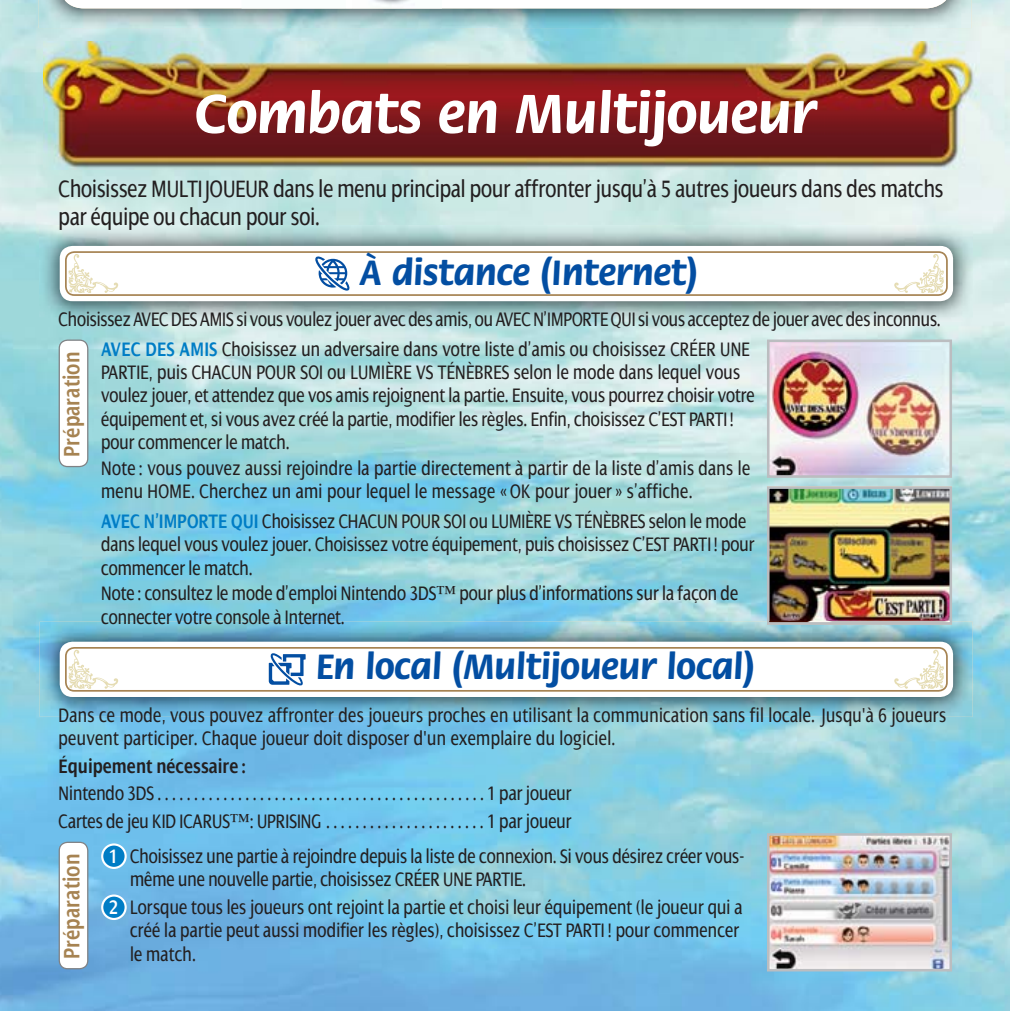
<style>
.page{position:relative;width:1010px;height:1011px;background:#fff}
.page>*{position:absolute;margin:0;border:0;box-sizing:border-box;transform-origin:0 0}
.t1{font:700 58.5px "Flora LT";color:#fff}
.t2{font:700 37.5px "Flora LT";color:#034ea2}
.t3{font:25.5px/27.6px "Dialog Cond";color:#231f20}
.t4{font:600 24px "Dialog Cond";color:#a68352}
.t5{font:21px/23.4px "Dialog Cond";color:#231f20}
.s1{font-weight:600;color:#007dc5}
.s2{font-weight:600}
.s3{font-weight:600;color:#fff}
</style>
<div class="page">
<img style="left:0;top:0;width:1009px;height:1010px">
<img style="left:44px;top:42px;width:935px;height:127px">
<img style="left:771px;top:343px;width:177px;height:130px">
<div style="left:767px;top:339px;width:185px;height:138px;border:3px solid #bbbdc0"></div>
<img style="left:767px;top:486px;width:185px;height:135px">
<img style="left:771px;top:836px;width:177px;height:131px">
<div style="left:767px;top:832px;width:185px;height:139px;border:3px solid #bbbdc0"></div>
<img style="left:40px;top:226px;width:932px;height:95px">
<div style="left:60px;top:246px;width:893px;height:55px;background:#fff;border-radius:13px"></div>
<div style="left:65px;top:251px;width:882px;height:45px;border:2px solid #a68352;border-radius:9px"></div>
<svg style="left:68px;top:254px;width:50px;height:39px"></svg>
<svg style="left:894px;top:254px;width:50px;height:39px"></svg>
<img style="left:40px;top:621px;width:932px;height:95px">
<img style="left:767px;top:621px;width:185px;height:3px">
<div style="left:60px;top:641px;width:893px;height:55px;background:#fff;border-radius:13px"></div>
<div style="left:65px;top:646px;width:882px;height:45px;border:2px solid #a68352;border-radius:9px"></div>
<svg style="left:68px;top:649px;width:50px;height:40px"></svg>
<svg style="left:894px;top:649px;width:50px;height:40px"></svg>
<img style="left:39px;top:0;width:932px;height:28px">
<svg style="left:59px;top:0;width:893px;height:8px"></svg>
<svg style="left:315px;top:256px;width:35px;height:35px"></svg>
<svg style="left:268px;top:653px;width:37px;height:33px"></svg>
<div style="left:102px;top:844px;width:24px;height:23px;background:#007dc5;border-radius:50%"></div>
<div style="left:101px;top:843px;width:26px;height:25px;border:2px solid #fff;border-radius:50%"></div>
<div style="left:102px;top:895px;width:24px;height:23px;background:#007dc5;border-radius:50%"></div>
<div style="left:101px;top:894px;width:26px;height:25px;border:2px solid #fff;border-radius:50%"></div>
<div style="left:59px;top:340px;width:29px;height:126px;background:#fff;border-radius:8px"></div>
<div style="left:59px;top:339px;width:29px;height:128px;border:1px solid #808285;border-radius:8px"></div>
<div style="left:59px;top:842px;width:29px;height:126px;background:#fff;border-radius:8px"></div>
<div style="left:59px;top:841px;width:29px;height:128px;border:1px solid #808285;border-radius:8px"></div>
<p class="t1" style="left:194px;top:78px;width:623px">Combats en Multijoueur</p>
<p class="t3" style="left:59px;top:177px;width:886px">Choisissez MULTIJOUEUR dans le menu principal pour affronter jusqu’à 5 autres joueurs dans des matchs par équipe ou chacun pour soi.</p>
<p class="t2" style="left:360px;top:250px;width:339px">À distance (Internet)</p>
<p class="t5" style="left:101px;top:306px;width:841px;line-height:29.7px;text-indent:-43px">Choisissez AVEC DES AMIS si vous voulez jouer avec des amis, ou AVEC N’IMPORTE QUI si vous acceptez de jouer avec des inconnus.<br><span class="s1">AVEC DES AMIS</span> Choisissez un adversaire dans votre liste d’amis ou choisissez CRÉER UNE</p>
<p class="t5" style="left:101px;top:362px;width:655px">PARTIE, puis CHACUN POUR SOI ou LUMIÈRE VS TÉNÈBRES selon le mode dans lequel vous voulez jouer, et attendez que vos amis rejoignent la partie. Ensuite, vous pourrez choisir votre équipement et, si vous avez créé la partie, modifier les règles. Enfin, choisissez C’EST PARTI ! pour commencer le match.</p>
<p class="t5" style="left:101px;top:458px;width:650px">Note : vous pouvez aussi rejoindre la partie directement à partir de la liste d’amis dans le menu HOME. Cherchez un ami pour lequel le message « OK pour jouer » s’affiche.</p>
<p class="t5" style="left:101px;top:511px;width:655px"><span class="s1">AVEC N’IMPORTE QUI</span> Choisissez CHACUN POUR SOI ou LUMIÈRE VS TÉNÈBRES selon le mode dans lequel vous voulez jouer. Choisissez votre équipement, puis choisissez C’EST PARTI ! pour commencer le match.</p>
<p class="t5" style="left:101px;top:583px;width:638px">Note : consultez le mode d’emploi Nintendo 3DS™ pour plus d’informations sur la façon de connecter votre console à Internet.</p>
<p class="t4" style="left:62px;top:457px;width:107px;rotate:-90deg">Préparation</p>
<p class="t2" style="left:316px;top:644px;width:440px">En local (Multijoueur local)</p>
<p class="t5" style="left:59px;top:704px;width:889px">Dans ce mode, vous pouvez affronter des joueurs proches en utilisant la communication sans fil locale. Jusqu'à 6 joueurs peuvent participer. Chaque joueur doit disposer d'un exemplaire du logiciel.</p>
<p class="t5" style="left:59px;top:753px;width:514px;line-height:27.6px"><span class="s2">Équipement nécessaire :<br></span>Nintendo 3DS . . . . . . . . . . . . . . . . . . . . . . . . . . . . . . . . . . . . . . . . . . . . . 1 par joueur<br>Cartes de jeu KID ICARUS™: UPRISING . . . . . . . . . . . . . . . . . . . . . . 1 par joueur</p>
<p class="t5" style="left:130px;top:845px;width:615px;text-indent:-21px"><span class="s3">1</span> Choisissez une partie à rejoindre depuis la liste de connexion. Si vous désirez créer vous&shy;même une nouvelle partie, choisissez CRÉER UNE PARTIE.</p>
<p class="t5" style="left:130px;top:897px;width:613px;text-indent:-21px"><span class="s3">2</span> Lorsque tous les joueurs ont rejoint la partie et choisi leur équipement (le joueur qui a créé la partie peut aussi modifier les règles), choisissez C’EST PARTI ! pour commencer le match.</p>
<p class="t4" style="left:62px;top:958px;width:107px;rotate:-90deg">Préparation</p>
</div>
